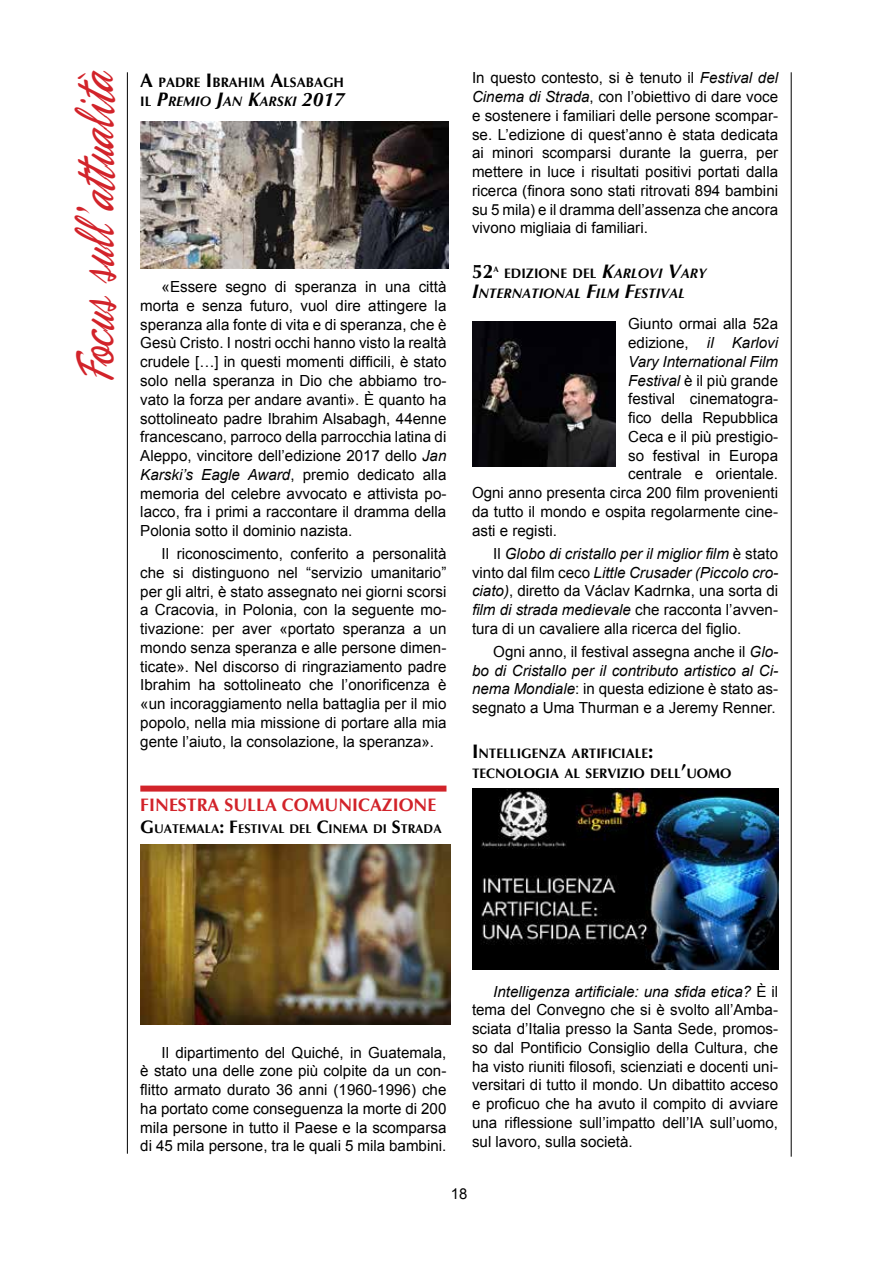
<style>
.page{position:relative;width:893px;height:1263px;background:#fff}
.page>*{position:absolute;margin:0;border:0;box-sizing:border-box;transform-origin:0 0}
.t1{font:57px "Phoenix Script FLF";color:#d2232a;scale:.7 1}
.t2{font:700 19.5px "Optima";color:#000}
.t3{font:700 18px "Optima";color:#d2232a}
.t4{font:15.3px/18.8px "Arial";color:#000;text-align:justify}
.t5{font:italic 15.3px "Arial";color:#000}
.t6{font:15px "Arial";color:#000}
.t7{font:700 13.65px/19.5px "Optima";color:#000}
.t8{font:italic 700 13.65px/19.5px "Optima";color:#000}
.t9{font:700 12.6px "Optima";color:#000}
.t10{font:700 7.95px "Optima";color:#000}
.s1{font-size:19.5px}
.s2{font-style:italic;font-size:19.5px}
.s3{font-style:italic}
.s4{font-size:18px}
.s5{font-style:normal}
</style>
<div class="page">
<hr style="left:791px;top:72px;width:1px;height:1085px;background:#000">
<hr style="left:127px;top:72px;width:1px;height:1082px;background:#000">
<div style="left:140px;top:785px;width:306px;height:6px;background:#d2232a"></div>
<img style="left:140px;top:121px;width:308px;height:148px">
<img style="left:140px;top:844px;width:310px;height:181px">
<img style="left:472px;top:321px;width:143px;height:145px">
<img style="left:472px;top:789px;width:306px;height:180px">
<h1 class="t1" style="left:66px;top:383px;width:450px;rotate:-90deg">Focus sull’attualità</h1>
<p class="t7" style="left:140px;top:73px;width:206px"><span class="s1">A</span> PADRE <span class="s1">I</span>BRAHIM <span class="s1">A</span>LSABAGH<br>IL <span class="s2">P</span><span class="s3">REMIO</span> <span class="s2">J</span><span class="s3">AN</span> <span class="s2">K</span><span class="s3">ARSKI</span> <span class="s2">2017</span></p>
<p class="t4" style="left:140px;top:277px;width:308px;text-indent:21px">«Essere segno di speranza in una città morta e senza futuro, vuol dire attingere la speranza alla fonte di vita e di speranza, che è Gesù Cristo. I nostri occhi hanno visto la realtà crudele […] in questi momenti difficili, è stato solo nella speranza in Dio che abbiamo tro&shy;vato la forza per andare avanti». È quanto ha sottolineato padre Ibrahim Alsabagh, 44enne francescano, parroco della parrocchia latina di Aleppo, vincitore dell’edizione 2017 dello <span class="s3">Jan Karski’s Eagle Award</span>, premio dedicato alla memoria del celebre avvocato e attivista po&shy;lacco, fra i primi a raccontare il dramma della Polonia sotto il dominio nazista.</p>
<p class="t4" style="left:140px;top:544px;width:308px;text-indent:21px">Il riconoscimento, conferito a personalità che si distinguono nel “servizio umanitario” per gli altri, è stato assegnato nei giorni scorsi a Cracovia, in Polonia, con la seguente mo&shy;tivazione: per aver «portato speranza a un mondo senza speranza e alle persone dimen&shy;ticate». Nel discorso di ringraziamento padre Ibrahim ha sottolineato che l’onorificenza è «un incoraggiamento nella battaglia per il mio popolo, nella mia missione di portare alla mia gente l’aiuto, la consolazione, la speranza».</p>
<p class="t3" style="left:140px;top:793px;width:298px">FINESTRA SULLA COMUNICAZIONE</p>
<p class="t9" style="left:140px;top:820px;width:303px"><span class="s4">G</span> UATEMALA<span class="s4">: F</span>ESTIVAL DEL <span class="s4">C</span>INEMA DI <span class="s4">S</span>TRADA</p>
<p class="t4" style="left:472px;top:69px;width:308px">In questo contesto, si è tenuto il <span class="s3">Festival del Cinema di Strada</span>, con l’obiettivo di dare voce e sostenere i familiari delle persone scompar&shy;se. L’edizione di quest’anno è stata dedicata ai minori scomparsi durante la guerra, per mettere in luce i risultati positivi portati dalla ricerca (finora sono stati ritrovati 894 bambini su 5 mila) e il dramma dell’assenza che ancora vivono migliaia di familiari.</p>
<p class="t2" style="left:472px;top:259px;width:23px">52</p>
<p class="t10" style="left:493px;top:264px;width:7px">A</p>
<p class="t8" style="left:472px;top:264px;width:236px;text-indent:32px"><span class="s5">EDIZIONE DEL</span> <span class="s1">K</span>ARLOVI <span class="s1">V</span>ARY<br><span class="s1">I</span>NTERNATIONAL <span class="s1">F</span>ILM <span class="s1">F</span>ESTIVAL</p>
<p class="t4" style="left:628px;top:315px;width:151px">Giunto ormai alla 52a</p>
<p class="t4" style="left:628px;top:333px;width:152px">edizione, <span class="s3">il Karlovi</span></p>
<p class="t5" style="left:628px;top:352px;width:151px">Vary International Film</p>
<p class="t4" style="left:628px;top:371px;width:151px"><span class="s3">Festival</span> è il più grande</p>
<p class="t4" style="left:628px;top:390px;width:152px">festival cinematogra-</p>
<p class="t4" style="left:628px;top:408px;width:151px">fico della Repubblica</p>
<p class="t4" style="left:628px;top:427px;width:152px">Ceca e il più prestigio-</p>
<p class="t4" style="left:628px;top:446px;width:151px">so festival in Europa</p>
<p class="t4" style="left:628px;top:465px;width:151px">centrale e orientale.</p>
<p class="t4" style="left:472px;top:483px;width:308px">Ogni anno presenta circa 200 film provenienti</p>
<p class="t4" style="left:472px;top:502px;width:308px">da tutto il mondo e ospita regolarmente cine-</p>
<p class="t4" style="left:472px;top:521px;width:87px">asti e registi.</p>
<p class="t4" style="left:472px;top:544px;width:308px;text-indent:21px">Il <span class="s3">Globo di cristallo per il miglior film</span> è stato vinto dal film ceco <span class="s3">Little Crusader (Piccolo cro&shy;ciato)</span>, diretto da Václav Kadrnka, una sorta di <span class="s3">film di strada medievale</span> che racconta l’avven&shy;tura di un cavaliere alla ricerca del figlio.</p>
<p class="t4" style="left:472px;top:642px;width:308px;text-indent:21px">Ogni anno, il festival assegna anche il <span class="s3">Glo&shy;bo di Cristallo per il contributo artistico al Ci&shy;nema Mondiale</span>: in questa edizione è stato as&shy;segnato a Uma Thurman e a Jeremy Renner.</p>
<p class="t7" style="left:472px;top:744px;width:261px"><span class="s1">I</span>NTELLIGENZA ARTIFICIALE<span class="s1">:<br></span>TECNOLOGIA AL SERVIZIO DELL<span class="s1">’</span>UOMO</p>
<p class="t4" style="left:140px;top:1043px;width:308px;text-indent:21px">Il dipartimento del Quiché, in Guatemala, è stato una delle zone più colpite da un con&shy;flitto armato durato 36 anni (1960-1996) che ha portato come conseguenza la morte di 200 mila persone in tutto il Paese e la scomparsa di 45 mila persone, tra le quali 5 mila bambini.</p>
<p class="t4" style="left:472px;top:982px;width:308px;text-indent:21px"><span class="s3">Intelligenza artificiale: una sfida etica?</span> È il tema del Convegno che si è svolto all’Amba&shy;sciata d’Italia presso la Santa Sede, promos&shy;so dal Pontificio Consiglio della Cultura, che ha visto riuniti filosofi, scienziati e docenti uni&shy;versitari di tutto il mondo. Un dibattito acceso e proficuo che ha avuto il compito di avviare una riflessione sull’impatto dell’IA sull’uomo, sul lavoro, sulla società.</p>
<p class="t6" style="left:451px;top:1183px;width:18px">18</p>
</div>
